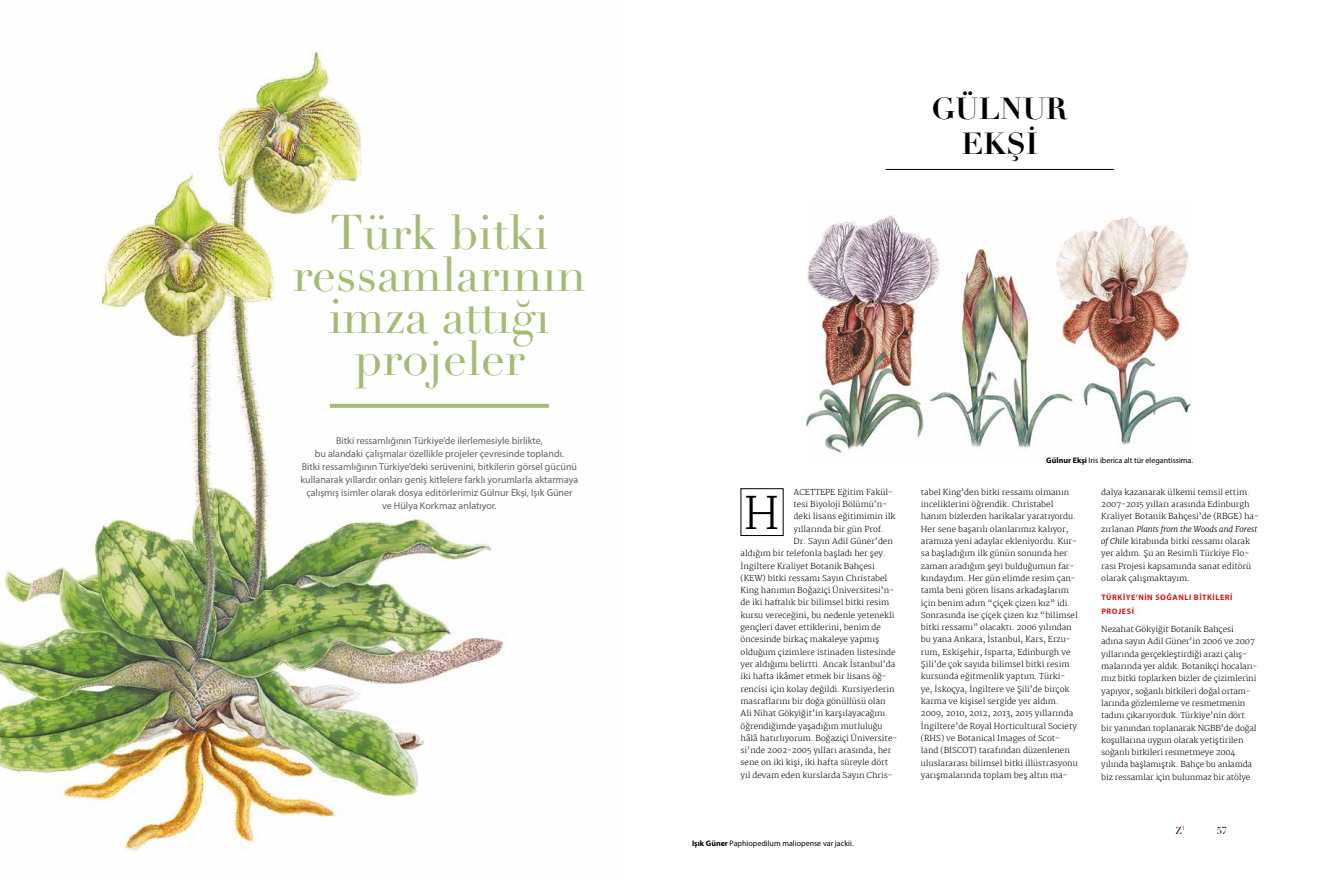
<style>
.page{position:relative;width:1333px;height:879px;background:#fff}
.page>*{position:absolute;margin:0;border:0;box-sizing:border-box;transform-origin:0 0}
.t1{font:48px/42px "Didot LT Roman";color:#a6ba75;text-align:center}
.t2{font:300 43.3px "Merriweather";color:#000}
.t3{font:700 30px/35px "Didot LT Roman";color:#000;text-align:center}
.t4{font:10px/13px "Myriad Pro";color:#646363;text-align:center}
.t5{font:10px "Didot LT Roman";color:#000}
.t6{font:300 8px/12.3px "Merriweather";color:#000}
.t7{font:8px "Myriad Pro";color:#000}
.t8{font:700 8px/14.4px "Myriad Pro";letter-spacing:.07em;color:#cd171a}
.s1{font-weight:700}
.s2{font-style:italic}
</style>
<div class="page">
<img style="left:0;top:44px;width:549px;height:807px">
<hr style="left:885px;top:169px;width:228px;height:1px;background:#000">
<svg style="left:330px;top:404px;width:219px;height:4px"></svg>
<img style="left:806px;top:215px;width:386px;height:238px">
<div style="left:740px;top:488px;width:43px;height:48px;border:1px solid #000"></div>
<h1 class="t1" style="left:293px;top:213px;width:295px">Türk bitki ressamlarının imza attığı projeler</h1>
<p class="t4" style="left:300px;top:434px;width:279px">Bitki ressamlığının Türkiye’de ilerlemesiyle birlikte,<br>bu alandaki çalışmalar özellikle projeler çevresinde toplandı.<br>Bitki ressamlığının Türkiye’deki serüvenini, bitkilerin görsel gücünü kullanarak yıllardır onları geniş kitlelere farklı yorumlarla aktarmaya çalışmış isimler olarak dosya editörlerimiz Gülnur Ekşi, Işık Güner ve Hülya Korkmaz anlatıyor.</p>
<h3 class="t3" style="left:931px;top:92px;width:137px">GÜLNUR<br>EKŞİ</h3>
<p class="t6" style="left:793px;top:485px;width:101px">ACETTEPE Eğitim Fakül-</p>
<p class="t6" style="left:793px;top:498px;width:95px">tesi Biyoloji Bölümü’n-</p>
<p class="t6" style="left:793px;top:510px;width:103px">deki lisans eğitimimin ilk</p>
<p class="t6" style="left:793px;top:522px;width:92px">yıllarında bir gün Prof.</p>
<p class="t6" style="left:793px;top:535px;width:101px">Dr. Sayın Adil Güner’den</p>
<p class="t6" style="left:740px;top:547px;width:147px">aldığım bir telefonla başladı her şey.</p>
<p class="t6" style="left:740px;top:559px;width:136px">İngiltere Kraliyet Botanik Bahçesi</p>
<p class="t6" style="left:740px;top:572px;width:148px">(KEW) bitki ressamı Sayın Christabel</p>
<p class="t6" style="left:740px;top:584px;width:155px">King hanımın Boğaziçi Üniversitesi’n-</p>
<p class="t6" style="left:740px;top:596px;width:150px">de iki haftalık bir bilimsel bitki resim</p>
<p class="t6" style="left:740px;top:608px;width:155px">kursu vereceğini, bu nedenle yetenekli</p>
<p class="t6" style="left:740px;top:621px;width:142px">gençleri davet ettiklerini, benim de</p>
<p class="t6" style="left:740px;top:633px;width:140px">öncesinde birkaç makaleye yapmış</p>
<p class="t6" style="left:740px;top:645px;width:157px">olduğum çizimlere istinaden listesinde</p>
<p class="t6" style="left:740px;top:658px;width:156px">yer aldığımı belirtti. Ancak İstanbul’da</p>
<p class="t6" style="left:740px;top:670px;width:148px">iki hafta ikâmet etmek bir lisans öğ-</p>
<p class="t6" style="left:740px;top:682px;width:155px">rencisi için kolay değildi. Kursiyerlerin</p>
<p class="t6" style="left:740px;top:695px;width:147px">masraflarını bir doğa gönüllüsü olan</p>
<p class="t6" style="left:740px;top:707px;width:146px">Ali Nihat Gökyiğit’in karşılayacağını</p>
<p class="t6" style="left:740px;top:719px;width:144px">öğrendiğimde yaşadığım mutluluğu</p>
<p class="t6" style="left:740px;top:732px;width:158px">hâlâ hatırlıyorum. Boğaziçi Üniversite-</p>
<p class="t6" style="left:740px;top:744px;width:152px">si’nde 2002-2005 yılları arasında, her</p>
<p class="t6" style="left:740px;top:756px;width:149px">sene on iki kişi, iki hafta süreyle dört</p>
<p class="t6" style="left:740px;top:768px;width:154px">yıl devam eden kurslarda Sayın Chris-</p>
<h2 class="t2" style="left:744px;top:484px;width:38px">H</h2>
<p class="t7" style="left:692px;top:839px;width:163px"><span class="s1">Işık Güner</span> Paphiopedilum maliopense var jackii.</p>
<p class="t7" style="left:1046px;top:455px;width:148px"><span class="s1">Gülnur Ekşi</span> Iris iberica alt tür elegantissima.</p>
<p class="t6" style="left:920px;top:486px;width:158px">tabel King’den bitki ressamı olmanın inceliklerini öğrendik. Christabel hanım bizlerden harikalar yaratıyordu.<br>Her sene başarılı olanlarımız kalıyor, aramıza yeni adaylar ekleniyordu. Kur&shy;sa başladığım ilk günün sonunda her zaman aradığım şeyi bulduğumun far&shy;kındaydım. Her gün elimde resim çan&shy;tamla beni gören lisans arkadaşlarım için benim adım “çiçek çizen kız” idi.<br>Sonrasında ise çiçek çizen kız “bilimsel bitki ressamı” olacaktı. 2006 yılından bu yana Ankara, İstanbul, Kars, Erzu&shy;rum, Eskişehir, Isparta, Edinburgh ve Şili’de çok sayıda bilimsel bitki resim kursunda eğitmenlik yaptım. Türki&shy;ye, İskoçya, İngiltere ve Şili’de birçok karma ve kişisel sergide yer aldım.<br>2009, 2010, 2012, 2013, 2015 yıllarında İngiltere’de Royal Horticultural Society (RHS) ve Botanical Images of Scot&shy;land (BISCOT) tarafından düzenlenen uluslararası bilimsel bitki illüstrasyonu yarışmalarında toplam beş altın ma-</p>
<p class="t6" style="left:1101px;top:486px;width:159px">dalya kazanarak ülkemi temsil ettim.<br>2007-2015 yılları arasında Edinburgh Kraliyet Botanik Bahçesi’de (RBGE) ha&shy;zırlanan <span class="s2">Plants from the Woods and Forest of Chile</span> kitabında bitki ressamı olarak yer aldım. Şu an Resimli Türkiye Flo&shy;rası Projesi kapsamında sanat editörü olarak çalışmaktayım.</p>
<p class="t8" style="left:1101px;top:589px;width:133px">TÜRKIYE’NIN SOĞANLI BITKILERI<br>PROJESI</p>
<p class="t6" style="left:1101px;top:623px;width:158px">Nezahat Gökyiğit Botanik Bahçesi<br>adına sayın Adil Güner’in 2006 ve 2007 yıllarında gerçekleştirdiği arazi çalış&shy;malarında yer aldık. Botanikçi hocaları&shy;mız bitki toplarken bizler de çizimlerini yapıyor, soğanlı bitkileri doğal ortam&shy;larında gözlemleme ve resmetmenin tadını çıkarıyorduk. Türkiye’nin dört bir yanından toplanarak NGBB’de doğal koşullarına uygun olarak yetiştirilen soğanlı bitkileri resmetmeye 2004 yılında başlamıştık. Bahçe bu anlamda biz ressamlar için bulunmaz bir atölye</p>
<p class="t5" style="left:1175px;top:824px;width:11px">Z<sup>1</sup></p>
<p class="t5" style="left:1216px;top:824px;width:12px">57</p>
</div>
